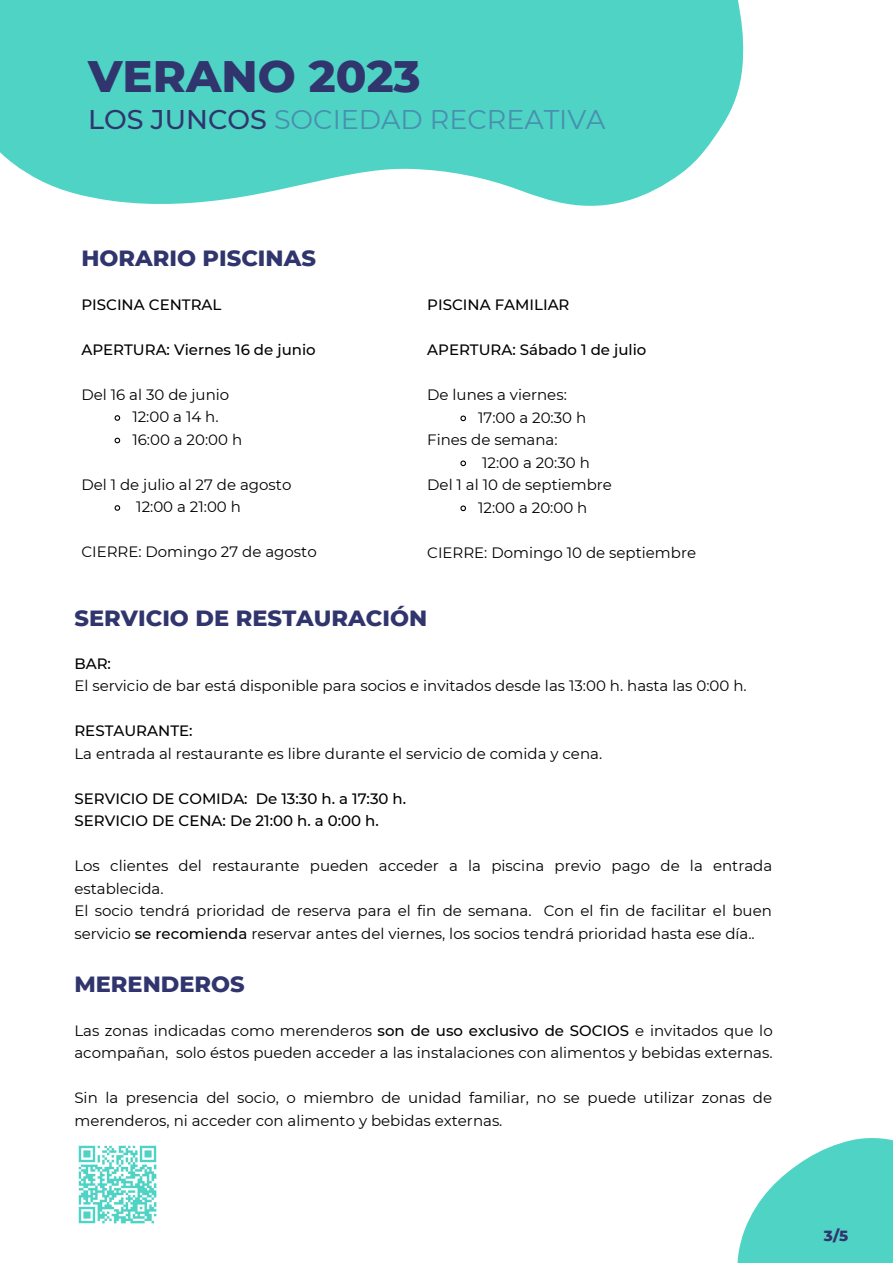
<style>
.page{position:relative;width:893px;height:1264px;background:#fff}
.page>*{position:absolute;margin:0;border:0;box-sizing:border-box;transform-origin:0 0}
.t1{font:800 45px "Montserrat";color:#31356e}
.t2{font:27px "Montserrat";color:#488fb1}
.t3{font:800 22.5px "Montserrat";color:#31356e}
.t4{font:15px/22.5px "Montserrat";color:#000}
.t5{font:500 15px "Montserrat";color:#000}
.t6{font:800 15px "Montserrat";color:#31356e}
.s1{font-weight:500;color:#31356e}
.s2{font-weight:500}
</style>
<div class="page">
<svg style="left:0;top:0;width:744px;height:206px;background:#62d7ca"></svg>
<svg style="left:737px;top:1138px;width:155px;height:124px;fill:#4fd3c4"></svg>
<svg style="left:114px;top:415px;width:7px;height:6px"></svg>
<svg style="left:114px;top:437px;width:7px;height:7px"></svg>
<svg style="left:114px;top:505px;width:7px;height:6px"></svg>
<svg style="left:460px;top:415px;width:6px;height:7px"></svg>
<svg style="left:460px;top:460px;width:6px;height:7px"></svg>
<svg style="left:460px;top:505px;width:6px;height:7px"></svg>
<img style="left:78px;top:1145px;width:79px;height:79px">
<p class="t1" style="left:88px;top:49px;width:334px">VERANO 2023</p>
<p class="t2" style="left:88px;top:102px;width:519px"><span class="s1">LOS JUNCOS</span> SOCIEDAD RECREATIVA</p>
<p class="t3" style="left:81px;top:244px;width:236px">HORARIO PISCINAS</p>
<p class="t5" style="left:81px;top:295px;width:141px">PISCINA CENTRAL</p>
<p class="t5" style="left:81px;top:340px;width:236px">APERTURA: Viernes 16 de junio</p>
<p class="t4" style="left:81px;top:383px;width:149px">Del 16 al 30 de junio</p>
<p class="t4" style="left:132px;top:406px;width:88px">12:00 a 14 h.</p>
<p class="t4" style="left:132px;top:428px;width:111px">16:00 a 20:00 h</p>
<p class="t4" style="left:81px;top:473px;width:211px">Del 1 de julio al 27 de agosto</p>
<p class="t4" style="left:136px;top:496px;width:106px">12:00 a 21:00 h</p>
<p class="t4" style="left:81px;top:541px;width:237px">CIERRE: Domingo 27 de agosto</p>
<p class="t5" style="left:427px;top:296px;width:144px">PISCINA FAMILIAR</p>
<p class="t5" style="left:427px;top:341px;width:221px">APERTURA: Sábado 1 de julio</p>
<p class="t4" style="left:427px;top:384px;width:141px">De lunes a viernes:</p>
<p class="t4" style="left:427px;top:429px;width:132px">Fines de semana:</p>
<p class="t4" style="left:427px;top:473px;width:186px">Del 1 al 10 de septiembre</p>
<p class="t4" style="left:478px;top:406px;width:109px">17:00 a 20:30 h</p>
<p class="t4" style="left:482px;top:451px;width:109px">12:00 a 20:30 h</p>
<p class="t4" style="left:478px;top:496px;width:111px">12:00 a 20:00 h</p>
<p class="t4" style="left:427px;top:541px;width:270px">CIERRE: Domingo 10 de septiembre</p>
<p class="t3" style="left:75px;top:604px;width:354px">SERVICIO DE RESTAURACIÓN</p>
<p class="t5" style="left:74px;top:654px;width:38px">BAR:</p>
<p class="t4" style="left:74px;top:674px;width:673px">El servicio de bar está disponible para socios e invitados desde las 13:00 h. hasta las 0:00 h.</p>
<p class="t5" style="left:74px;top:721px;width:120px">RESTAURANTE:</p>
<p class="t4" style="left:74px;top:742px;width:529px">La entrada al restaurante es libre durante el servicio de comida y cena.</p>
<p class="t5" style="left:74px;top:789px;width:333px">SERVICIO DE COMIDA: De 13:30 h. a 17:30 h.</p>
<p class="t5" style="left:74px;top:811px;width:306px">SERVICIO DE CENA: De 21:00 h. a 0:00 h.</p>
<p class="t4" style="left:74px;top:854px;width:699px">Los clientes del restaurante pueden acceder a la piscina previo pago de la entrada establecida.</p>
<p class="t4" style="left:74px;top:899px;width:699px">El socio tendrá prioridad de reserva para el fin de semana. Con el fin de facilitar el buen servicio <span class="s2">se recomienda</span> reservar antes del viernes, los socios tendrá prioridad hasta ese día..</p>
<p class="t3" style="left:74px;top:969px;width:172px">MERENDEROS</p>
<p class="t4" style="left:74px;top:1018px;width:699px">Las zonas indicadas como merenderos <span class="s2">son de uso exclusivo de SOCIOS</span> e invitados que lo acompañan, solo éstos pueden acceder a las instalaciones con alimentos y bebidas externas.</p>
<p class="t4" style="left:74px;top:1086px;width:699px">Sin la presencia del socio, o miembro de unidad familiar, no se puede utilizar zonas de merenderos, ni acceder con alimento y bebidas externas.</p>
<p class="t6" style="left:823px;top:1225px;width:26px">3/5</p>
</div>
